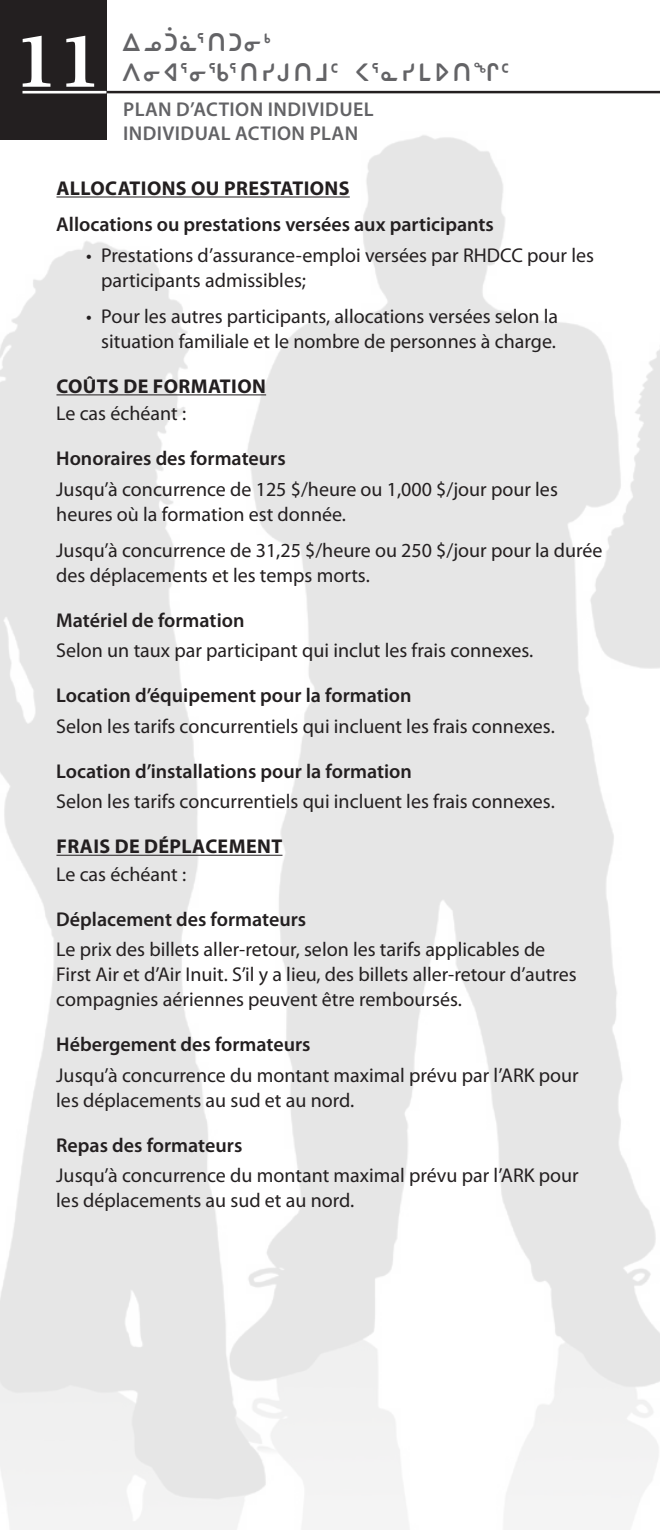
<style>
.page{position:relative;width:660px;height:1530px;background:#fff}
.page>*{position:absolute;margin:0;border:0;box-sizing:border-box;transform-origin:0 0}
.t1{font:600 70px "Lucida Bright";color:#fff}
._00-inside_heading-i{font:700 25px/30px "Ai Pai Nuna SP";color:#636366}
._03-body{font:20px/25px "Myriad Pro";color:#231f20}
._01-Title5{font:600 20px "Myriad Pro";color:#231f20}
._03-bullet{font:20px/25px "Myriad Pro";color:#231f20}
._01-Title4{font:700 20px "Myriad Pro";letter-spacing:.02em;color:#231f20}
._00-inside_heading-e{font:600 20px "Myriad Pro";letter-spacing:.02em;color:#636366}
</style>
<div class="page">
<img style="left:0;top:131px;width:660px;height:1399px">
<hr style="left:0;top:91px;width:660px;height:2px;background:#231f20">
<div style="left:0;top:0;width:106px;height:140px;background:#231f20"></div>
<hr style="left:22px;top:91px;width:84px;height:3px;background:#fff">
<hr style="left:56px;top:196px;width:294px;height:1px;background:#231f20">
<hr style="left:56px;top:394px;width:210px;height:1px;background:#231f20">
<hr style="left:56px;top:855px;width:226px;height:1px;background:#231f20">
<p class="t1" style="left:14px;top:22px;width:89px">11</p>
<p class="_00-inside_heading-i" style="left:123px;top:27px;width:391px">WK©ˆ3TGI4<br>WIX3IC3TYATJ5 X3NYMSTQ5</p>
<p class="_00-inside_heading-e" style="left:123px;top:98px;width:252px">PLAN D’ACTION INDIVIDUEL</p>
<p class="_00-inside_heading-e" style="left:123px;top:122px;width:237px">INDIVIDUAL ACTION PLAN</p>
<p class="_01-Title4" style="left:56px;top:177px;width:295px">ALLOCATIONS OU PRESTATIONS</p>
<p class="_01-Title5" style="left:56px;top:213px;width:439px">Allocations ou prestations versées aux participants</p>
<p class="_03-bullet" style="left:101px;top:242px;width:494px;text-indent:-15px">• Prestations d’assurance-emploi versées par RHDCC pour les participants admissibles;</p>
<p class="_03-bullet" style="left:86px;top:303px;width:473px;text-align:right">• Pour les autres participants, allocations versées selon la situation familiale et le nombre de personnes à charge.</p>
<p class="_01-Title4" style="left:56px;top:375px;width:211px">COÛTS DE FORMATION</p>
<p class="_03-body" style="left:56px;top:401px;width:131px">Le cas échéant :</p>
<p class="_01-Title5" style="left:56px;top:448px;width:231px">Honoraires des formateurs</p>
<p class="_03-body" style="left:56px;top:476px;width:503px">Jusqu’à concurrence de 125 $/heure ou 1,000 $/jour pour les heures où la formation est donnée.</p>
<p class="_03-body" style="left:56px;top:538px;width:548px">Jusqu’à concurrence de 31,25 $/heure ou 250 $/jour pour la durée des déplacements et les temps morts.</p>
<p class="_01-Title5" style="left:56px;top:609px;width:190px">Matériel de formation</p>
<p class="_03-body" style="left:56px;top:638px;width:478px">Selon un taux par participant qui inclut les frais connexes.</p>
<p class="_01-Title5" style="left:56px;top:685px;width:357px">Location d’équipement pour la formation</p>
<p class="_03-body" style="left:56px;top:713px;width:500px">Selon les tarifs concurrentiels qui incluent les frais connexes.</p>
<p class="_01-Title5" style="left:56px;top:760px;width:357px">Location d’installations pour la formation</p>
<p class="_03-body" style="left:56px;top:789px;width:500px">Selon les tarifs concurrentiels qui incluent les frais connexes.</p>
<p class="_01-Title4" style="left:56px;top:835px;width:227px">FRAIS DE DÉPLACEMENT</p>
<p class="_03-body" style="left:56px;top:861px;width:131px">Le cas échéant :</p>
<p class="_01-Title5" style="left:56px;top:908px;width:251px">Déplacement des formateurs</p>
<p class="_03-body" style="left:56px;top:937px;width:522px">Le prix des billets aller-retour, selon les tarifs applicables de<br>First Air et d’Air Inuit. S’il y a lieu, des billets aller-retour d’autres compagnies aériennes peuvent être remboursés.</p>
<p class="_01-Title5" style="left:56px;top:1033px;width:256px">Hébergement des formateurs</p>
<p class="_03-body" style="left:56px;top:1062px;width:524px">Jusqu’à concurrence du montant maximal prévu par l’ARK pour les déplacements au sud et au nord.</p>
<p class="_01-Title5" style="left:56px;top:1134px;width:188px">Repas des formateurs</p>
<p class="_03-body" style="left:56px;top:1162px;width:524px">Jusqu’à concurrence du montant maximal prévu par l’ARK pour les déplacements au sud et au nord.</p>
</div>
